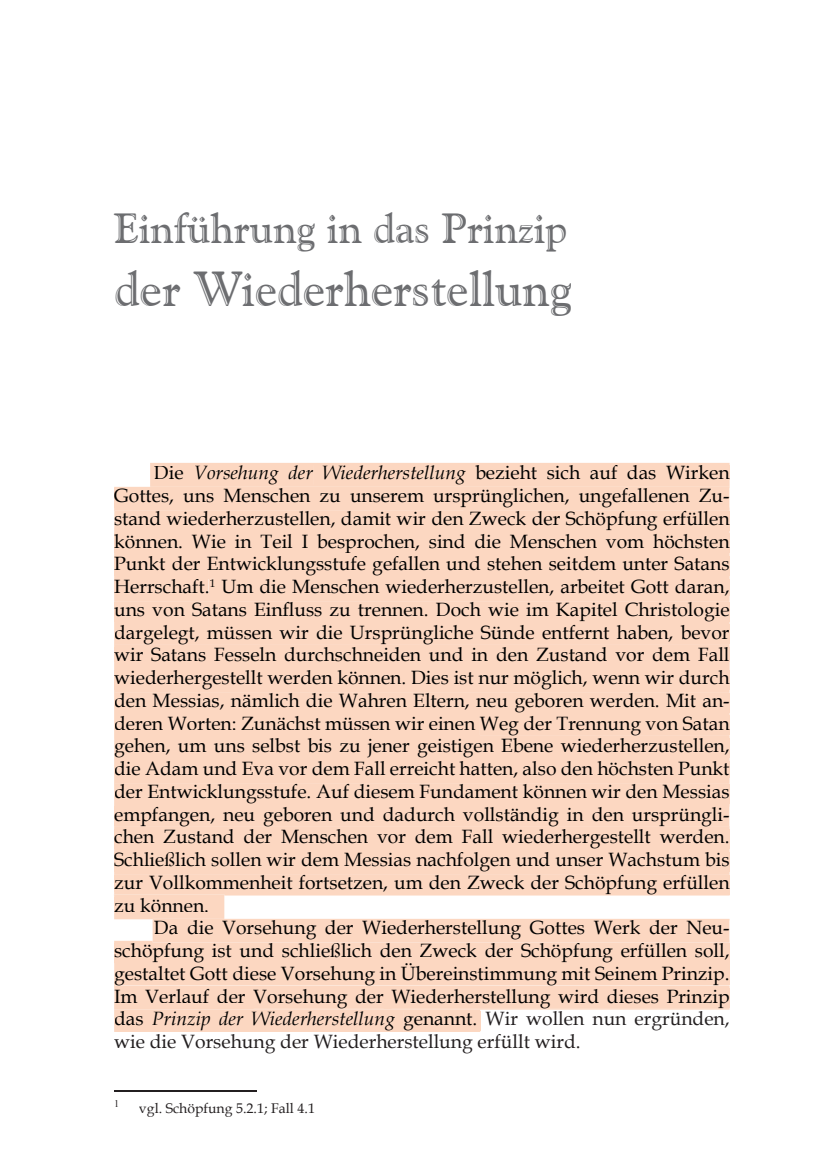
<style>
.page{position:relative;width:814px;height:1156px;background:#fff}
.page>*{position:absolute;margin:0;border:0;box-sizing:border-box;transform-origin:0 0}
.t1{font:49px "Goudy Handtooled BT";color:#6c6d70}
.t2{font:42px "Goudy Handtooled BT";color:#6c6d70}
.t3{font:19.25px/22.8px "Book Antiqua";color:#000;text-align:justify}
.t4{font:14px "Book Antiqua";color:#231f20}
.t5{font:10.15px "Times New Roman";color:#231f20}
.s1{font-style:italic}
.s2{color:#231f20}
</style>
<div class="page">
<div style="left:150px;top:463px;width:579px;height:24px;background:#fcd7c1"></div>
<div style="left:114px;top:487px;width:615px;height:407px;background:#fcd7c1"></div>
<svg style="left:114px;top:1009px;width:366px;height:23px;background:#fcd8c4"></svg>
<svg style="left:114px;top:942px;width:615px;height:67px;background:#fcdac5"></svg>
<svg style="left:114px;top:894px;width:615px;height:48px"></svg>
<hr style="left:114px;top:1090px;width:142px;height:2px;background:#231f20">
<div style="left:154px;top:466px;width:30px;height:14px;background:#fcd7c1"></div>
<div style="left:195px;top:465px;width:118px;height:20px;background:#fcd7c1"></div>
<div style="left:323px;top:465px;width:143px;height:20px;background:#fcd7c1"></div>
<div style="left:475px;top:465px;width:254px;height:15px;background:#fcd7c1"></div>
<div style="left:114px;top:488px;width:615px;height:19px;background:#fcd7c1"></div>
<div style="left:115px;top:511px;width:348px;height:17px;background:#fcd7c1"></div>
<div style="left:469px;top:511px;width:260px;height:19px;background:#fcd7c1"></div>
<div style="left:114px;top:534px;width:615px;height:19px;background:#fcd7c1"></div>
<div style="left:115px;top:556px;width:614px;height:20px;background:#fcd7c1"></div>
<div style="left:115px;top:579px;width:93px;height:14px;background:#fcd7c1"></div>
<svg style="left:210px;top:579px;width:4px;height:8px"></svg>
<div style="left:215px;top:579px;width:514px;height:17px;background:#fcd7c1"></div>
<div style="left:114px;top:602px;width:615px;height:19px;background:#fcd7c1"></div>
<div style="left:115px;top:625px;width:614px;height:19px;background:#fcd7c1"></div>
<div style="left:114px;top:647px;width:615px;height:15px;background:#fcd7c1"></div>
<div style="left:114px;top:670px;width:615px;height:19px;background:#fcd7c1"></div>
<div style="left:115px;top:693px;width:614px;height:19px;background:#fcd7c1"></div>
<div style="left:115px;top:716px;width:360px;height:14px;background:#fcd7c1"></div>
<div style="left:480px;top:716px;width:249px;height:19px;background:#fcd7c1"></div>
<div style="left:115px;top:738px;width:614px;height:20px;background:#fcd7c1"></div>
<div style="left:115px;top:761px;width:614px;height:17px;background:#fcd7c1"></div>
<div style="left:115px;top:784px;width:614px;height:19px;background:#fcd7c1"></div>
<div style="left:115px;top:807px;width:614px;height:19px;background:#fcd7c1"></div>
<div style="left:115px;top:829px;width:614px;height:20px;background:#fcd7c1"></div>
<div style="left:114px;top:852px;width:615px;height:19px;background:#fcd7c1"></div>
<div style="left:115px;top:875px;width:346px;height:17px;background:#fcd7c1"></div>
<div style="left:467px;top:875px;width:262px;height:19px;background:#fcd7c1"></div>
<div style="left:115px;top:898px;width:93px;height:14px;background:#fcd7c1"></div>
<div style="left:154px;top:920px;width:59px;height:15px;background:#fcd7c1"></div>
<div style="left:222px;top:920px;width:131px;height:20px;background:#fcd7c1"></div>
<div style="left:362px;top:920px;width:367px;height:20px;background:#fcd7c1"></div>
<div style="left:115px;top:943px;width:297px;height:19px;background:#fcd7c1"></div>
<div style="left:420px;top:943px;width:309px;height:19px;background:#fcd7c1"></div>
<div style="left:115px;top:963px;width:614px;height:22px;background:#fcd7c1"></div>
<div style="left:115px;top:989px;width:130px;height:14px;background:#fcd7c1"></div>
<div style="left:253px;top:989px;width:130px;height:19px;background:#fcd7c1"></div>
<div style="left:391px;top:989px;width:338px;height:19px;background:#fcd7c1"></div>
<div style="left:115px;top:1011px;width:29px;height:15px;background:#fcd7c1"></div>
<div style="left:152px;top:1011px;width:91px;height:20px;background:#fcd7c1"></div>
<div style="left:252px;top:1011px;width:143px;height:20px;background:#fcd7c1"></div>
<div style="left:404px;top:1011px;width:76px;height:20px;background:#fcd7c1"></div>
<h2 class="t2" style="left:114px;top:203px;width:454px">Einführung in das Prinzip</h2>
<h1 class="t1" style="left:114px;top:259px;width:459px">der Wiederherstellung</h1>
<p class="t3" style="left:114px;top:461px;width:617px;text-indent:40px">Die <span class="s1">Vorsehung der Wiederherstellung</span> bezieht sich auf das Wirken Gottes, uns Menschen zu unserem ursprünglichen, ungefallenen Zu&shy;stand wiederherzustellen, damit wir den Zweck der Schöpfung erfüllen können. Wie in Teil I besprochen, sind die Menschen vom höchsten Punkt der Entwicklungsstufe gefallen und stehen seitdem unter Satans Herrschaft.<sup>1</sup> Um die Menschen wiederherzustellen, arbeitet Gott daran, uns von Satans Einfluss zu trennen. Doch wie im Kapitel Christologie dargelegt, müssen wir die Ursprüngliche Sünde entfernt haben, bevor wir Satans Fesseln durchschneiden und in den Zustand vor dem Fall wiederhergestellt werden können. Dies ist nur möglich, wenn wir durch den Messias, nämlich die Wahren Eltern, neu geboren werden. Mit an&shy;deren Worten: Zunächst müssen wir einen Weg der Trennung von Satan gehen, um uns selbst bis zu jener geistigen Ebene wiederherzustellen, die Adam und Eva vor dem Fall erreicht hatten, also den höchsten Punkt der Entwicklungsstufe. Auf diesem Fundament können wir den Messias empfangen, neu geboren und dadurch vollständig in den ursprüngli&shy;chen Zustand der Menschen vor dem Fall wiederhergestellt werden.<br>Schließlich sollen wir dem Messias nachfolgen und unser Wachstum bis zur Vollkommenheit fortsetzen, um den Zweck der Schöpfung erfüllen zu können.</p>
<p class="t3" style="left:114px;top:916px;width:617px;text-indent:40px">Da die Vorsehung der Wiederherstellung Gottes Werk der Neu&shy;schöpfung ist und schließlich den Zweck der Schöpfung erfüllen soll, gestaltet Gott diese Vorsehung in Übereinstimmung mit Seinem Prinzip.<br>Im Verlauf der Vorsehung der Wiederherstellung wird dieses Prinzip das <span class="s1">Prinzip der Wiederherstellung</span> <span class="s2">genannt. Wir wollen nun ergründen, wie die Vorsehung der Wiederherstellung erfüllt wird.</span></p>
<p class="t5" style="left:114px;top:1097px;width:7px">1</p>
<p class="t4" style="left:139px;top:1098px;width:178px">vgl. Schöpfung 5.2.1; Fall 4.1</p>
</div>
